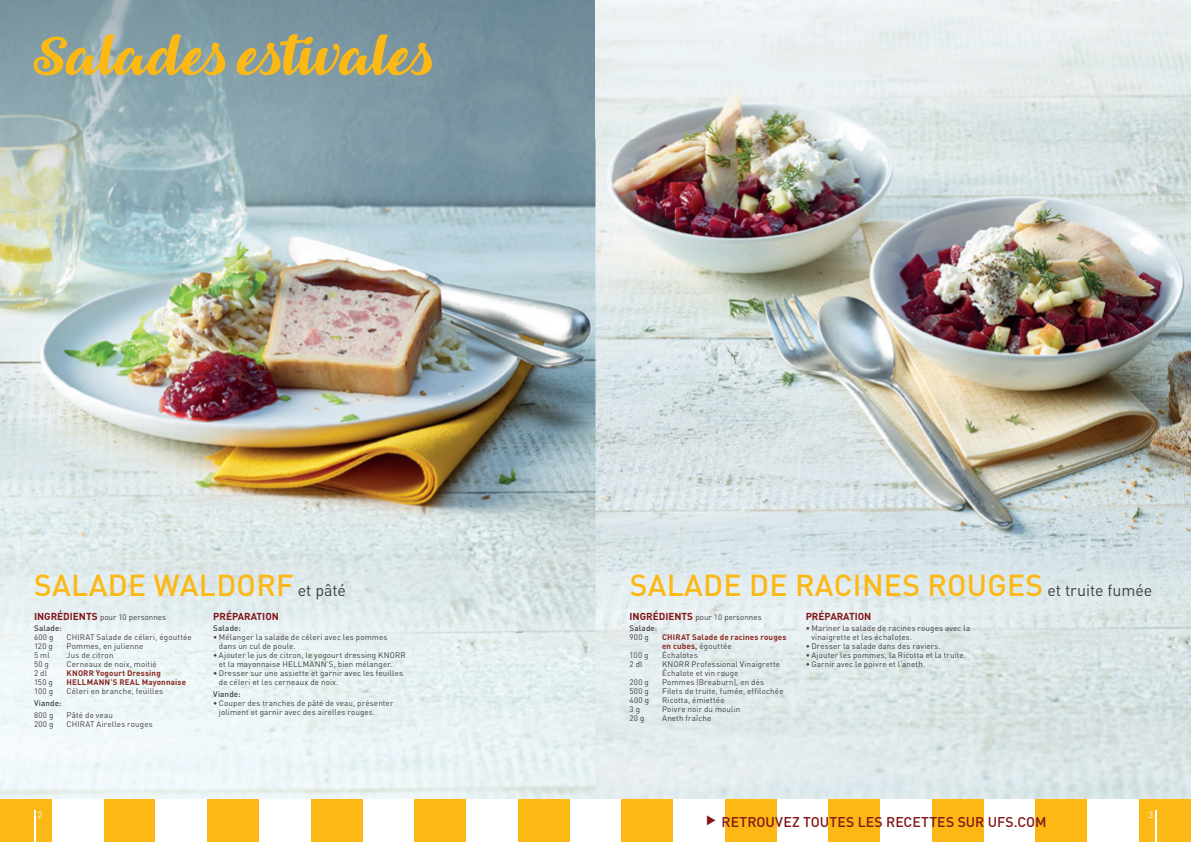
<style>
.page{position:relative;width:1191px;height:842px;background:#fff}
.page>*{position:absolute;margin:0;border:0;box-sizing:border-box;transform-origin:0 0}
.t1{font:55px "Queenof Heaven";color:#fcb814}
.t2{font:500 30px "DIN Pro";letter-spacing:.01em;color:#fcb814}
.t3{font:500 14px "DIN";letter-spacing:.005em;color:#811518}
.t4{font:700 10px "DIN";color:#811518}
.t5{font:9px "DIN";color:#fff}
.t6{font:8px/9px "DIN";letter-spacing:.015em;color:#3e3e3f}
.t7{font:700 8px/9px "DIN";letter-spacing:.02em;color:#8b2b23}
.t8{font:500 8px "DIN";letter-spacing:.015em;color:#3e3e3f}
.s1{font-weight:400;font-size:16px;color:#3e3e3f}
.s2{font-weight:700;font-size:10px;color:#811518}
.s3{font-weight:500}
.s4{font-weight:400;color:#3e3e3f}
</style>
<div class="page">
<img style="left:0;top:0;width:1191px;height:799px">
<img style="left:595px;top:0;width:596px;height:139px">
<div style="left:0;top:799px;width:52px;height:43px;background:#fcb814"></div>
<div style="left:104px;top:799px;width:51px;height:43px;background:#fcb814"></div>
<div style="left:207px;top:799px;width:52px;height:43px;background:#fcb814"></div>
<div style="left:311px;top:799px;width:51px;height:43px;background:#fcb814"></div>
<div style="left:414px;top:799px;width:52px;height:43px;background:#fcb814"></div>
<div style="left:518px;top:799px;width:51px;height:43px;background:#fcb814"></div>
<div style="left:621px;top:799px;width:52px;height:43px;background:#fcb814"></div>
<div style="left:725px;top:799px;width:51px;height:43px;background:#fcb814"></div>
<div style="left:828px;top:799px;width:52px;height:43px;background:#fcb814"></div>
<div style="left:932px;top:799px;width:52px;height:43px;background:#fcb814"></div>
<div style="left:1035px;top:799px;width:52px;height:43px;background:#fcb814"></div>
<div style="left:1139px;top:799px;width:52px;height:43px;background:#fcb814"></div>
<hr style="left:34px;top:811px;width:1px;height:31px;background:#fff">
<hr style="left:1156px;top:811px;width:1px;height:31px;background:#fff">
<h1 class="t1" style="left:34px;top:22px;width:402px">Salades estivales</h1>
<h2 class="t2" style="left:34px;top:560px;width:313px">SALADE WALDORF <span class="s1">et pâté</span></h2>
<h2 class="t2" style="left:629px;top:560px;width:524px">SALADE DE RACINES ROUGES <span class="s1">et truite fumée</span></h2>
<p class="t4" style="left:213px;top:609px;width:67px">PRÉPARATION</p>
<p class="t8" style="left:213px;top:623px;width:29px">Salade:</p>
<p class="t6" style="left:219px;top:633px;width:170px;text-indent:-6px">• Mélanger la salade de céleri avec les pommes dans un cul de poule.</p>
<p class="t6" style="left:219px;top:651px;width:188px;text-indent:-6px">• Ajouter le jus de citron, le yogourt dressing KNORR et la mayonnaise HELLMANN’S, bien mélanger.</p>
<p class="t6" style="left:219px;top:669px;width:186px;text-indent:-6px">• Dresser sur une assiette et garnir avec les feuilles de céleri et les cerneaux de noix.</p>
<p class="t8" style="left:213px;top:689px;width:29px">Viande:</p>
<p class="t6" style="left:219px;top:699px;width:176px;text-indent:-6px">• Couper des tranches de pâté de veau, présenter joliment et garnir avec des airelles rouges.</p>
<p class="t6" style="left:34px;top:611px;width:134px;line-height:11.8px"><span class="s2">INGRÉDIENTS</span> pour 10 personnes<br><span class="s3">Salade:</span></p>
<p class="t6" style="left:34px;top:633px;width:21px">600 g</p>
<p class="t6" style="left:67px;top:633px;width:127px">CHIRAT Salade de céleri, égouttée</p>
<p class="t6" style="left:34px;top:642px;width:20px">120 g</p>
<p class="t6" style="left:67px;top:642px;width:78px">Pommes, en julienne</p>
<p class="t6" style="left:34px;top:651px;width:17px">5 ml</p>
<p class="t6" style="left:67px;top:651px;width:48px">Jus de citron</p>
<p class="t6" style="left:34px;top:660px;width:16px">50 g</p>
<p class="t6" style="left:67px;top:660px;width:92px">Cerneaux de noix, moitié</p>
<p class="t6" style="left:34px;top:669px;width:15px">2 dl</p>
<p class="t7" style="left:67px;top:669px;width:96px">KNORR Yogourt Dressing</p>
<p class="t6" style="left:34px;top:678px;width:20px">150 g</p>
<p class="t7" style="left:67px;top:678px;width:121px">HELLMANN’S REAL Mayonnaise</p>
<p class="t6" style="left:34px;top:687px;width:21px">100 g</p>
<p class="t6" style="left:67px;top:687px;width:98px">Céleri en branche, feuilles</p>
<p class="t8" style="left:34px;top:698px;width:29px">Viande:</p>
<p class="t6" style="left:34px;top:710px;width:21px">800 g</p>
<p class="t6" style="left:67px;top:710px;width:48px">Pâté de veau</p>
<p class="t6" style="left:34px;top:719px;width:21px">200 g</p>
<p class="t6" style="left:67px;top:719px;width:88px">CHIRAT Airelles rouges</p>
<p class="t6" style="left:629px;top:611px;width:134px;line-height:11.8px"><span class="s2">INGRÉDIENTS</span> pour 10 personnes<br><span class="s3">Salade:</span></p>
<p class="t6" style="left:629px;top:633px;width:21px">900 g</p>
<p class="t7" style="left:662px;top:633px;width:126px">CHIRAT Salade de racines rouges en cubes, <span class="s4">égouttée</span></p>
<p class="t6" style="left:629px;top:651px;width:21px">100 g</p>
<p class="t6" style="left:662px;top:651px;width:37px">Échalotes</p>
<p class="t6" style="left:629px;top:660px;width:15px">2 dl</p>
<p class="t6" style="left:662px;top:660px;width:119px">KNORR Professional Vinaigrette<br>Échalote et vin rouge</p>
<p class="t6" style="left:629px;top:678px;width:21px">200 g</p>
<p class="t6" style="left:662px;top:678px;width:103px">Pommes (Breaburn), en dés</p>
<p class="t6" style="left:629px;top:687px;width:21px">500 g</p>
<p class="t6" style="left:662px;top:687px;width:123px">Filets de truite, fumée, effilochée</p>
<p class="t6" style="left:629px;top:696px;width:21px">400 g</p>
<p class="t6" style="left:662px;top:696px;width:64px">Ricotta, émiettée</p>
<p class="t6" style="left:629px;top:705px;width:12px">3 g</p>
<p class="t6" style="left:662px;top:705px;width:80px">Poivre noir du moulin</p>
<p class="t6" style="left:629px;top:714px;width:16px">20 g</p>
<p class="t6" style="left:662px;top:714px;width:51px">Aneth fraîche</p>
<p class="t4" style="left:805px;top:609px;width:67px">PRÉPARATION</p>
<p class="t6" style="left:811px;top:624px;width:160px;text-indent:-6px">• Mariner la salade de racines rouges avec la vinaigrette et les échalotes.</p>
<p class="t6" style="left:805px;top:642px;width:137px">• Dresser la salade dans des raviers.</p>
<p class="t6" style="left:805px;top:651px;width:162px">• Ajouter les pommes, la Ricotta et la truite.</p>
<p class="t6" style="left:805px;top:660px;width:121px">• Garnir avec le poivre et l’aneth.</p>
<p class="t5" style="left:38px;top:809px;width:6px">2</p>
<p class="t5" style="left:1148px;top:809px;width:6px">3</p>
<h3 class="t3" style="left:721px;top:812px;width:326px">RETROUVEZ TOUTES LES RECETTES SUR UFS.COM</h3>
</div>
